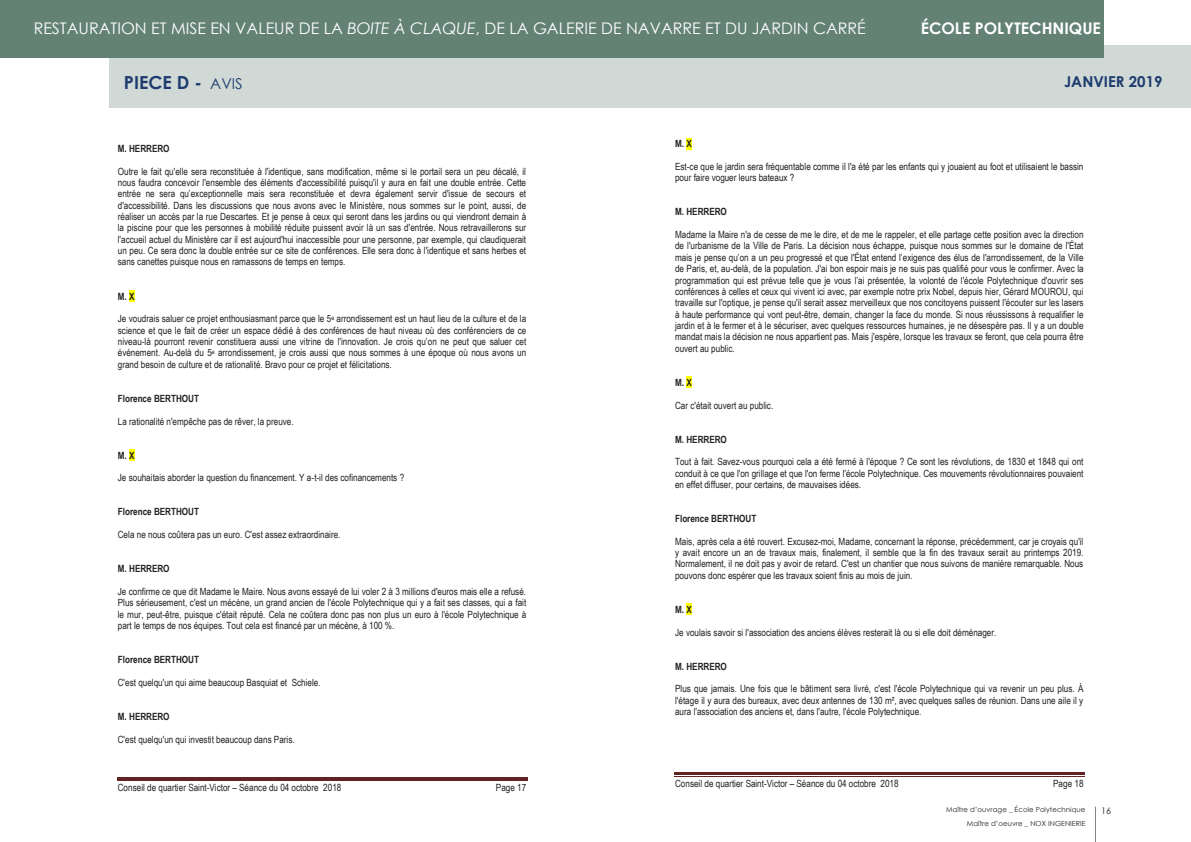
<style>
.page{position:relative;width:1191px;height:842px;background:#fff}
.page>*{position:absolute;margin:0;border:0;box-sizing:border-box;transform-origin:0 0}
.t1{font:700 18px "Century Gothic";color:#1d3b6e}
.t2{font:16px "Century Gothic";color:#fff}
.t3{font:700 16px "Century Gothic";color:#fff}
.t4{font:700 15px "Century Gothic";color:#1d3b6e}
.t5{font:9.9px/11.4px "Arial Narrow";color:#231f20;text-align:justify}
.t6{font:700 9.9px "Arial Narrow";letter-spacing:-.005em;color:#231f20}
.t7{font:9px "Century Gothic";color:#231f20}
.t8{font:7px "Century Gothic";letter-spacing:.01em;color:#231f20}
.s1{font-style:italic}
.s2{font-weight:400;font-size:15px}
</style>
<div class="page">
<div style="left:110px;top:45px;width:1081px;height:63px;background:#d0d9d5"></div>
<div style="left:0;top:0;width:1103px;height:58px;background:#638174"></div>
<hr style="left:1095px;top:807px;width:1px;height:35px;background:#000">
<hr style="left:116px;top:777px;width:411px;height:3px;background:#622423">
<hr style="left:116px;top:780px;width:411px;height:1px;background:#622423">
<div style="left:129px;top:290px;width:6px;height:12px;background:#ff0"></div>
<div style="left:129px;top:449px;width:6px;height:12px;background:#ff0"></div>
<hr style="left:674px;top:772px;width:410px;height:3px;background:#622423">
<hr style="left:674px;top:776px;width:410px;height:1px;background:#622423">
<div style="left:686px;top:138px;width:6px;height:11px;background:#ff0"></div>
<div style="left:686px;top:376px;width:6px;height:12px;background:#ff0"></div>
<div style="left:686px;top:604px;width:6px;height:11px;background:#ff0"></div>
<h2 class="t2" style="left:34px;top:17px;width:833px">RESTAURATION ET MISE EN VALEUR DE LA <span class="s1">BOITE À CLAQUE</span>, DE LA GALERIE DE NAVARRE ET DU JARDIN CARRÉ</h2>
<h2 class="t3" style="left:920px;top:16px;width:182px">ÉCOLE POLYTECHNIQUE</h2>
<h1 class="t1" style="left:124px;top:69px;width:120px">PIECE D - <span class="s2">AVIS</span></h1>
<h3 class="t4" style="left:1064px;top:70px;width:100px">JANVIER 2019</h3>
<p class="t6" style="left:118px;top:141px;width:53px">M. HERRERO</p>
<p class="t5" style="left:118px;top:165px;width:410px">Outre le fait qu'elle sera reconstituée à l'identique, sans modification, même si le portail sera un peu décalé, il nous faudra concevoir l'ensemble des éléments d'accessibilité puisqu'il y aura en fait une double entrée. Cette entrée ne sera qu’exceptionnelle mais sera reconstituée et devra également servir d'issue de secours et d'accessibilité. Dans les discussions que nous avons avec le Ministère, nous sommes sur le point, aussi, de réaliser un accès par la rue Descartes. Et je pense à ceux qui seront dans les jardins ou qui viendront demain à la piscine pour que les personnes à mobilité réduite puissent avoir là un sas d'entrée. Nous retravaillerons sur l'accueil actuel du Ministère car il est aujourd'hui inaccessible pour une personne, par exemple, qui claudiquerait un peu. Ce sera donc la double entrée sur ce site de conférences. Elle sera donc à l'identique et sans herbes et sans canettes puisque nous en ramassons de temps en temps.</p>
<p class="t6" style="left:118px;top:289px;width:18px">M. X</p>
<p class="t5" style="left:118px;top:313px;width:410px">Je voudrais saluer ce projet enthousiasmant parce que le 5<sup>e</sup> arrondissement est un haut lieu de la culture et de la science et que le fait de créer un espace dédié à des conférences de haut niveau où des conférenciers de ce niveau-là pourront revenir constituera aussi une vitrine de l'innovation. Je crois qu’on ne peut que saluer cet événement. Au-delà du 5<sup>e</sup> arrondissement, je crois aussi que nous sommes à une époque où nous avons un grand besoin de culture et de rationalité. Bravo pour ce projet et félicitations.</p>
<p class="t6" style="left:118px;top:391px;width:83px">Florence BERTHOUT</p>
<p class="t5" style="left:118px;top:415px;width:177px">La rationalité n'empêche pas de rêver, la preuve.</p>
<p class="t6" style="left:118px;top:448px;width:18px">M. X</p>
<p class="t5" style="left:118px;top:472px;width:288px">Je souhaitais aborder la question du financement. Y a-t-il des cofinancements ?</p>
<p class="t6" style="left:118px;top:504px;width:83px">Florence BERTHOUT</p>
<p class="t5" style="left:118px;top:529px;width:224px">Cela ne nous coûtera pas un euro. C'est assez extraordinaire.</p>
<p class="t6" style="left:118px;top:561px;width:53px">M. HERRERO</p>
<p class="t5" style="left:118px;top:585px;width:410px">Je confirme ce que dit Madame le Maire. Nous avons essayé de lui voler 2 à 3 millions d'euros mais elle a refusé.<br>Plus sérieusement, c'est un mécène, un grand ancien de l'école Polytechnique qui y a fait ses classes, qui a fait le mur, peut-être, puisque c'était réputé. Cela ne coûtera donc pas non plus un euro à l'école Polytechnique à part le temps de nos équipes. Tout cela est financé par un mécène, à 100 %.</p>
<p class="t6" style="left:118px;top:652px;width:83px">Florence BERTHOUT</p>
<p class="t5" style="left:118px;top:676px;width:204px">C'est quelqu'un qui aime beaucoup Basquiat et Schiele.</p>
<p class="t6" style="left:118px;top:709px;width:53px">M. HERRERO</p>
<p class="t5" style="left:118px;top:733px;width:178px">C'est quelqu'un qui investit beaucoup dans Paris.</p>
<p class="t5" style="left:118px;top:782px;width:225px">Conseil de quartier Saint-Victor – Séance du 04 octobre 2018</p>
<p class="t5" style="left:496px;top:782px;width:32px">Page 17</p>
<p class="t6" style="left:675px;top:136px;width:18px">M. X</p>
<p class="t5" style="left:675px;top:160px;width:410px">Est-ce que le jardin sera fréquentable comme il l'a été par les enfants qui y jouaient au foot et utilisaient le bassin pour faire voguer leurs bateaux ?</p>
<p class="t6" style="left:675px;top:204px;width:53px">M. HERRERO</p>
<p class="t5" style="left:675px;top:228px;width:410px">Madame la Maire n'a de cesse de me le dire, et de me le rappeler, et elle partage cette position avec la direction de l'urbanisme de la Ville de Paris. La décision nous échappe, puisque nous sommes sur le domaine de l'État mais je pense qu’on a un peu progressé et que l'État entend l’exigence des élus de l'arrondissement, de la Ville de Paris, et, au-delà, de la population. J'ai bon espoir mais je ne suis pas qualifié pour vous le confirmer. Avec la programmation qui est prévue telle que je vous l’ai présentée, la volonté de l'école Polytechnique d'ouvrir ses conférences à celles et ceux qui vivent ici avec, par exemple notre prix Nobel, depuis hier, Gérard MOUROU, qui travaille sur l'optique, je pense qu'il serait assez merveilleux que nos concitoyens puissent l'écouter sur les lasers à haute performance qui vont peut-être, demain, changer la face du monde. Si nous réussissons à requalifier le jardin et à le fermer et à le sécuriser, avec quelques ressources humaines, je ne désespère pas. Il y a un double mandat mais la décision ne nous appartient pas. Mais j'espère, lorsque les travaux se feront, que cela pourra être ouvert au public.</p>
<p class="t6" style="left:675px;top:375px;width:18px">M. X</p>
<p class="t5" style="left:675px;top:399px;width:100px">Car c'était ouvert au public.</p>
<p class="t6" style="left:675px;top:432px;width:53px">M. HERRERO</p>
<p class="t5" style="left:675px;top:456px;width:410px">Tout à fait. Savez-vous pourquoi cela a été fermé à l'époque ? Ce sont les révolutions, de 1830 et 1848 qui ont conduit à ce que l'on grillage et que l'on ferme l'école Polytechnique. Ces mouvements révolutionnaires pouvaient en effet diffuser, pour certains, de mauvaises idées.</p>
<p class="t6" style="left:675px;top:511px;width:83px">Florence BERTHOUT</p>
<p class="t5" style="left:675px;top:535px;width:410px">Mais, après cela a été rouvert. Excusez-moi, Madame, concernant la réponse, précédemment, car je croyais qu'il y avait encore un an de travaux mais, finalement, il semble que la fin des travaux serait au printemps 2019.<br>Normalement, il ne doit pas y avoir de retard. C'est un chantier que nous suivons de manière remarquable. Nous pouvons donc espérer que les travaux soient finis au mois de juin.</p>
<p class="t6" style="left:675px;top:602px;width:18px">M. X</p>
<p class="t5" style="left:675px;top:626px;width:323px">Je voulais savoir si l'association des anciens élèves resterait là ou si elle doit déménager.</p>
<p class="t6" style="left:675px;top:659px;width:53px">M. HERRERO</p>
<p class="t5" style="left:675px;top:683px;width:410px">Plus que jamais. Une fois que le bâtiment sera livré, c'est l'école Polytechnique qui va revenir un peu plus. À l'étage il y aura des bureaux, avec deux antennes de 130 m², avec quelques salles de réunion. Dans une aile il y aura l'association des anciens et, dans l'autre, l'école Polytechnique.</p>
<p class="t5" style="left:675px;top:777px;width:225px">Conseil de quartier Saint-Victor – Séance du 04 octobre 2018</p>
<p class="t5" style="left:1053px;top:777px;width:32px">Page 18</p>
<p class="t8" style="left:946px;top:804px;width:141px">Maître d’ouvrage _ École Polytechnique</p>
<p class="t7" style="left:1101px;top:804px;width:11px">16</p>
<p class="t8" style="left:967px;top:818px;width:120px">Maître d’oeuvre _ NOX INGENIERIE</p>
</div>
